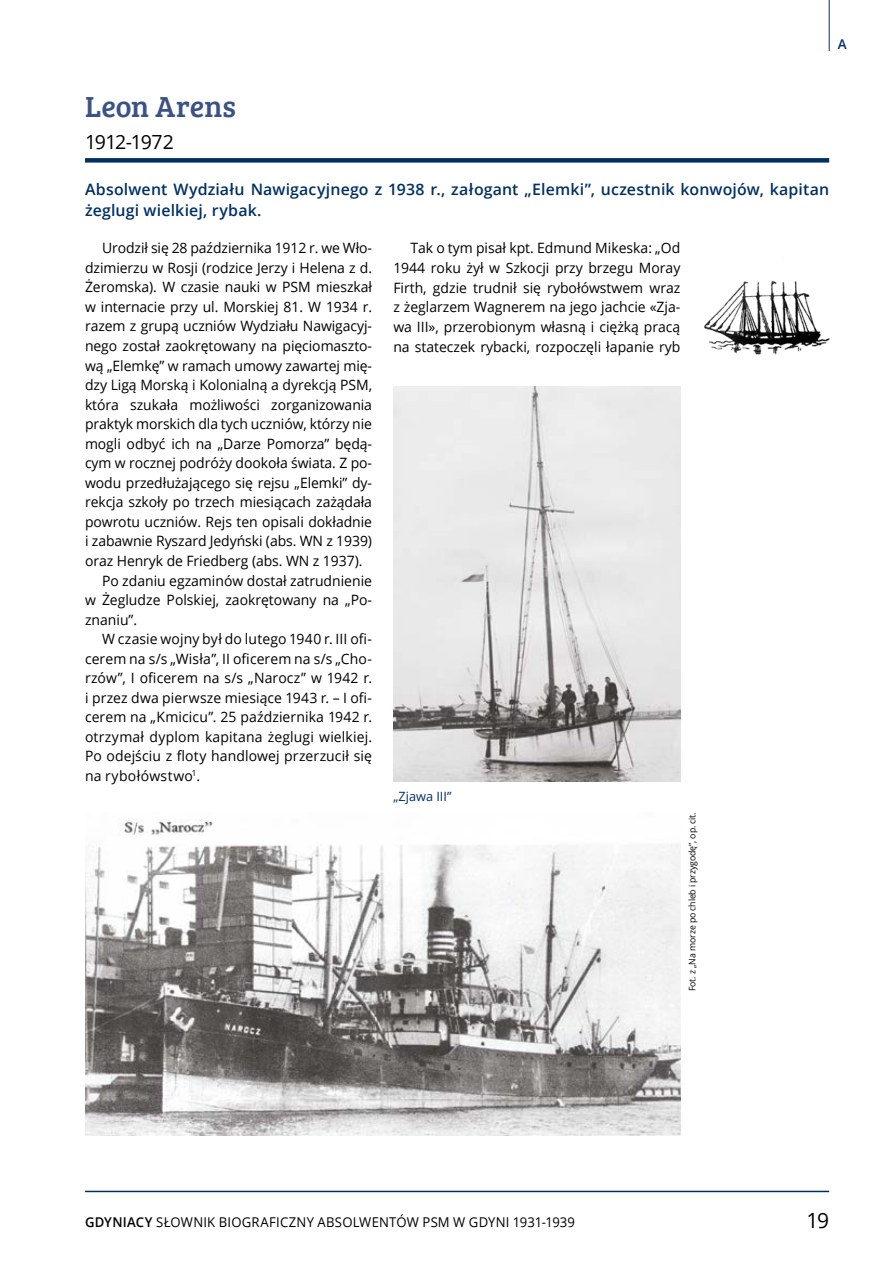
<style>
.page{position:relative;width:893px;height:1263px;background:#fff}
.page>*{position:absolute;margin:0;border:0;box-sizing:border-box;transform-origin:0 0}
.t1{font:30px "Bree Serif";color:#3a5384}
.t2{font:21px "Open Sans";color:#000}
.t3{font:19.5px "Open Sans";letter-spacing:-.045em;color:#000}
.t4{font:600 15.75px/21px "Open Sans";letter-spacing:.01em;color:#003063}
.t5{font:14.25px/19.6px "Open Sans";letter-spacing:-.005em;color:#000;text-align:justify}
.t6{font:14.25px "Open Sans";letter-spacing:.025em;color:#000}
.t7{font:13.5px "Open Sans";letter-spacing:.015em;color:#000}
.t8{font:600 13.5px "Open Sans";color:#003063}
.t9{font:12.75px "Open Sans";color:#003063}
.t10{font:9px "Open Sans";letter-spacing:-.01em;color:#000}
.s1{font-weight:600}
</style>
<div class="page">
<hr style="left:85px;top:1191px;width:744px;height:1px;background:#003063">
<hr style="left:829px;top:0;width:1px;height:51px;background:#003063">
<div style="left:85px;top:158px;width:744px;height:5px;background:#003063"></div>
<img style="left:393px;top:386px;width:287px;height:395px">
<img style="left:85px;top:819px;width:595px;height:316px">
<img style="left:704px;top:280px;width:125px;height:75px">
<p class="t8" style="left:838px;top:34px;width:10px">A</p>
<h1 class="t1" style="left:85px;top:85px;width:153px">Leon Arens</h1>
<h3 class="t3" style="left:85px;top:128px;width:90px">1912-1972</h3>
<p class="t4" style="left:85px;top:178px;width:746px">Absolwent Wydziału Nawigacyjnego z 1938 r., załogant „Elemki”, uczestnik konwojów, kapitan żeglugi wielkiej, rybak.</p>
<p class="t5" style="left:102px;top:238px;width:272px">Urodził się 28 października 1912 r. we Wło-</p>
<p class="t5" style="left:85px;top:257px;width:289px">dzimierzu w Rosji (rodzice Jerzy i Helena z d.</p>
<p class="t5" style="left:85px;top:277px;width:289px">Żeromska). W czasie nauki w PSM mieszkał</p>
<p class="t5" style="left:85px;top:297px;width:289px">w internacie przy ul. Morskiej 81. W 1934 r.</p>
<p class="t5" style="left:85px;top:316px;width:289px">razem z grupą uczniów Wydziału Nawigacyj-</p>
<p class="t5" style="left:85px;top:336px;width:289px">nego został zaokrętowany na pięciomaszto-</p>
<p class="t5" style="left:85px;top:355px;width:289px">wą „Elemkę” w ramach umowy zawartej mię-</p>
<p class="t5" style="left:85px;top:375px;width:289px">dzy Ligą Morską i Kolonialną a dyrekcją PSM,</p>
<p class="t5" style="left:85px;top:394px;width:289px">która szukała możliwości zorganizowania</p>
<p class="t5" style="left:85px;top:414px;width:289px">praktyk morskich dla tych uczniów, którzy nie</p>
<p class="t5" style="left:85px;top:433px;width:289px">mogli odbyć ich na „Darze Pomorza” będą-</p>
<p class="t5" style="left:85px;top:453px;width:289px">cym w rocznej podróży dookoła świata. Z po-</p>
<p class="t5" style="left:85px;top:472px;width:289px">wodu przedłużającego się rejsu „Elemki” dy-</p>
<p class="t5" style="left:85px;top:492px;width:289px">rekcja szkoły po trzech miesiącach zażądała</p>
<p class="t5" style="left:85px;top:511px;width:289px">powrotu uczniów. Rejs ten opisali dokładnie</p>
<p class="t5" style="left:85px;top:531px;width:289px">i zabawnie Ryszard Jedyński (abs. WN z 1939)</p>
<p class="t5" style="left:85px;top:551px;width:279px">oraz Henryk de Friedberg (abs. WN z 1937).</p>
<p class="t5" style="left:102px;top:570px;width:272px">Po zdaniu egzaminów dostał zatrudnienie</p>
<p class="t5" style="left:85px;top:590px;width:289px">w Żegludze Polskiej, zaokrętowany na „Po-</p>
<p class="t5" style="left:85px;top:609px;width:54px">znaniu”.</p>
<p class="t5" style="left:102px;top:629px;width:272px">W czasie wojny był do lutego 1940 r. III ofi-</p>
<p class="t5" style="left:85px;top:648px;width:289px">cerem na s/s „Wisła”, II oficerem na s/s „Cho-</p>
<p class="t5" style="left:85px;top:668px;width:289px">rzów”, I oficerem na s/s „Narocz” w 1942 r.</p>
<p class="t5" style="left:85px;top:687px;width:289px">i przez dwa pierwsze miesiące 1943 r. – I ofi-</p>
<p class="t5" style="left:85px;top:707px;width:289px">cerem na „Kmicicu”. 25 października 1942 r.</p>
<p class="t5" style="left:85px;top:726px;width:288px">otrzymał dyplom kapitana żeglugi wielkiej.</p>
<p class="t5" style="left:85px;top:746px;width:289px">Po odejściu z floty handlowej przerzucił się</p>
<p class="t6" style="left:85px;top:766px;width:116px">na rybołówstwo<sup>1</sup>.</p>
<p class="t5" style="left:393px;top:238px;width:289px;text-indent:17px">Tak o tym pisał kpt. Edmund Mikeska: „Od 1944 roku żył w Szkocji przy brzegu Moray Firth, gdzie trudnił się rybołówstwem wraz z żeglarzem Wagnerem na jego jachcie «Zja&shy;wa III», przerobionym własną i ciężką pracą na stateczek rybacki, rozpoczęli łapanie ryb</p>
<p class="t9" style="left:393px;top:787px;width:60px">„Zjawa III”</p>
<p class="t10" style="left:686px;top:991px;width:181px;rotate:-90deg">Fot. z „Na morze po chleb i przygodę”, op. cit.</p>
<p class="t7" style="left:85px;top:1212px;width:491px"><span class="s1">GDYNIACY</span> SŁOWNIK BIOGRAFICZNY ABSOLWENTÓW PSM W GDYNI 1931-1939</p>
<h2 class="t2" style="left:807px;top:1206px;width:24px">19</h2>
</div>
